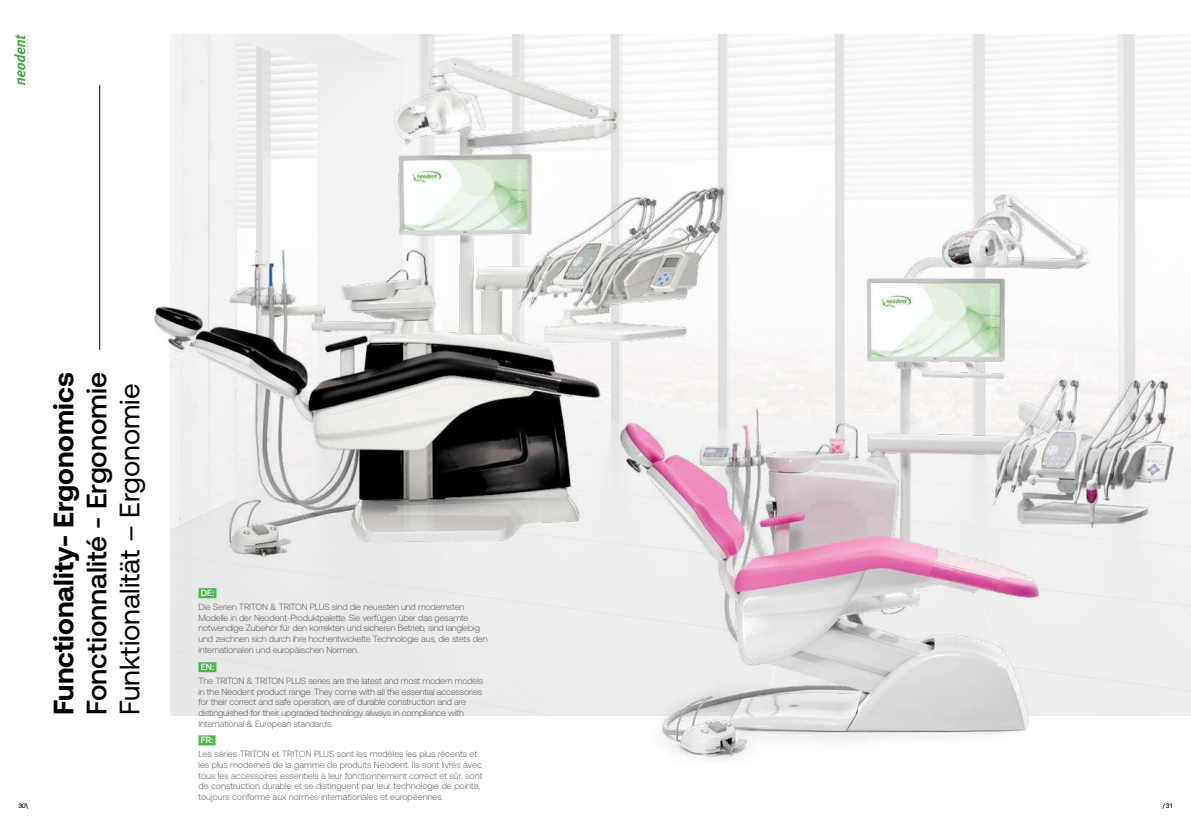
<style>
.page{position:relative;width:1191px;height:823px;background:#fff}
.page>*{position:absolute;margin:0;border:0;box-sizing:border-box;transform-origin:0 0}
.t1{font:700 28px "Aeonik Pro";color:#000}
.t2{font:500 28px "Aeonik Pro";color:#000}
.t3{font:28px "Aeonik Pro";color:#000}
.t4{font:300 9px/10.8px "Aeonik Pro";letter-spacing:-.015em;color:#58595b}
.t5{font:500 9px "Aeonik Pro";color:#fff}
.t6{font:500 6.5px "Aeonik Pro";color:#000}
</style>
<div class="page">
<svg style="left:14px;top:34px;width:16px;height:51px"></svg>
<img style="left:170px;top:34px;width:1021px;height:680px">
<img style="left:563px;top:183px;width:628px;height:577px">
<img style="left:154px;top:54px;width:574px;height:506px">
<hr style="left:99px;top:85px;width:1px;height:264px;background:#000">
<div style="left:198px;top:588px;width:18px;height:10px;background:#4cb74b"></div>
<div style="left:198px;top:735px;width:17px;height:10px;background:#4cb74b"></div>
<div style="left:198px;top:661px;width:18px;height:10px;background:#4cb74b"></div>
<h1 class="t1" style="left:48px;top:714px;width:344px;rotate:-90deg">Functionality- Ergonomics</h1>
<h1 class="t2" style="left:81px;top:714px;width:344px;rotate:-90deg">Fonctionnalité - Ergonomie</h1>
<h1 class="t3" style="left:114px;top:714px;width:333px;rotate:-90deg">Funktionalität – Ergonomie</h1>
<p class="t5" style="left:201px;top:587px;width:15px">DE:</p>
<p class="t4" style="left:198px;top:601px;width:291px">Die Serien TRITON &amp; TRITON PLUS sind die neuesten und modernsten Modelle in der Neodent-Produktpalette. Sie verfügen über das gesamte notwendige Zubehör für den korrekten und sicheren Betrieb, sind langlebig und zeichnen sich durch ihre hochentwickelte Technologie aus, die stets den internationalen und europäischen Normen.</p>
<p class="t5" style="left:201px;top:661px;width:15px">EN:</p>
<p class="t4" style="left:198px;top:675px;width:286px">The TRITON &amp; TRITON PLUS series are the latest and most modern models in the Neodent product range. They come with all the essential accessories for their correct and safe operation, are of durable construction and are distinguished for their upgraded technology always in compliance with International &amp; European standards.</p>
<p class="t5" style="left:201px;top:734px;width:14px">FR:</p>
<p class="t4" style="left:198px;top:748px;width:285px">Les séries TRITON et TRITON PLUS sont les modèles les plus récents et les plus modernes de la gamme de produits Neodent. Ils sont livrés avec tous les accessoires essentiels à leur fonctionnement correct et sûr, sont de construction durable et se distinguent par leur technologie de pointe, toujours conforme aux normes internationales et européennes.</p>
<p class="t6" style="left:19px;top:801px;width:11px">30\</p>
<p class="t6" style="left:1162px;top:801px;width:11px">/31</p>
</div>
